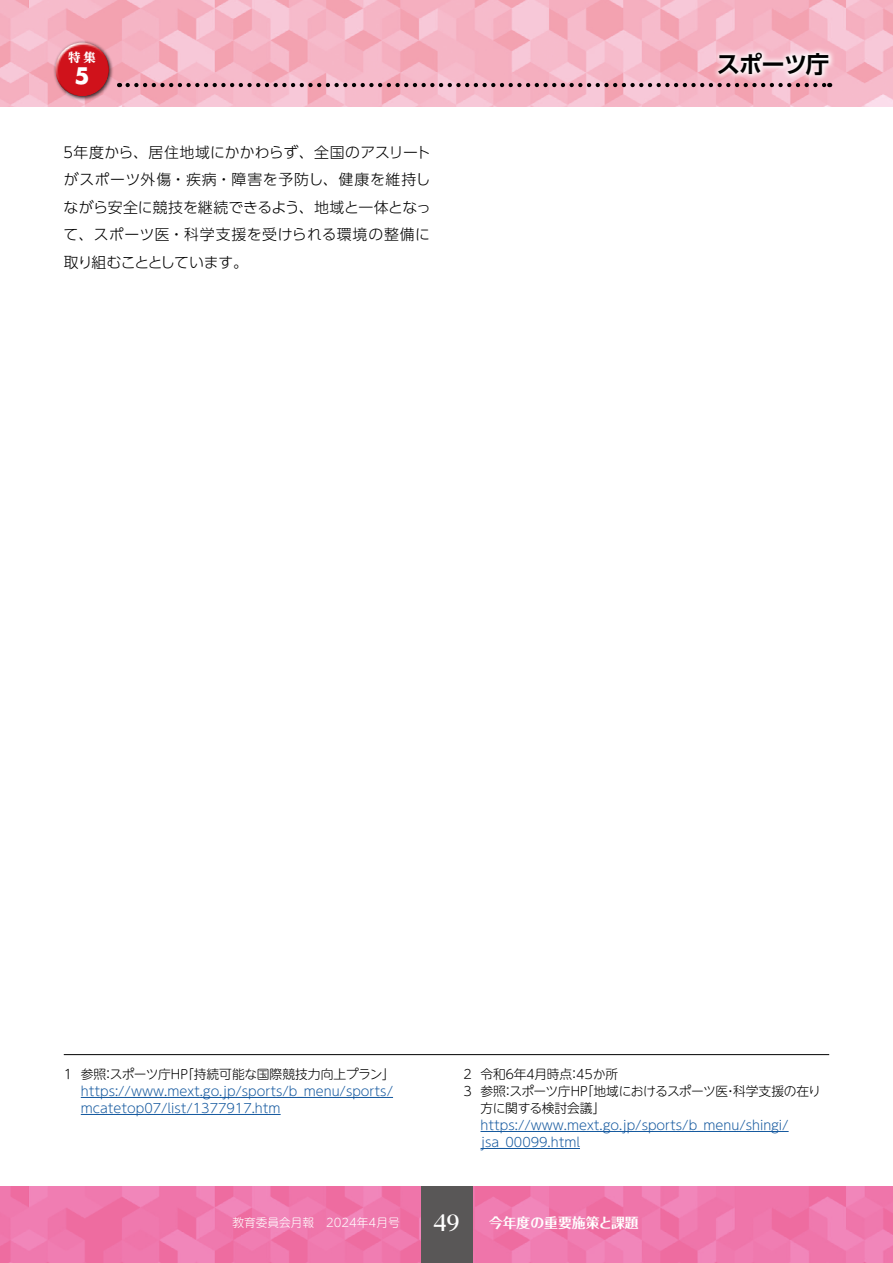
<style>
.page{position:relative;width:893px;height:1263px;background:#fff}
.page>*{position:absolute;margin:0;border:0;box-sizing:border-box;transform-origin:0 0}
.t1{font:700 23.4px "UD Shin Go Pro De";letter-spacing:-.055em;color:#000}
.t2{font:700 22.2px "Futura Std";color:#fff}
.t3{font:300 14.85px/27.6px "UD Shin Go Pro";color:#000;text-align:justify}
.t4{font:700 13.8px "Folk Pro";color:#fff}
.t5{font:300 12.75px/17px "UD Shin M Go Pro";color:#15599f}
.t6{font:300 12.75px "UD Shin M Go Pro";letter-spacing:-.025em;color:#000}
.t7{font:300 12.75px "UD Shin M Go Pro";color:#000}
.t8{font:800 12.3px "UD Reimin Pro";color:#fff}
.t9{font:300 11.7px "UD Shin M Go Pro";color:#fff}
.s1{font-family:"Reim Pro";font-weight:700;font-size:21.3px}
</style>
<div class="page">
<svg style="left:0;top:1186px;width:893px;height:77px;background:#ef78ad"></svg>
<div style="left:421px;top:1186px;width:51px;height:77px;background:#595757"></div>
<svg style="left:0;top:0;width:893px;height:106px;background:#f5b4c4"></svg>
<svg style="left:712px;top:46px;width:123px;height:36px"></svg>
<svg style="left:128px;top:83px;width:702px;height:4px;background:#936d76"></svg>
<div style="left:53px;top:40px;width:60px;height:61px;background:#000;opacity:.75"></div>
<svg style="left:53px;top:40px;width:54px;height:43px"></svg>
<svg style="left:56px;top:51px;width:56px;height:46px;background:#cd2f39"></svg>
<hr style="left:81px;top:1097px;width:312px;height:1px;background:#15599f">
<hr style="left:81px;top:1114px;width:200px;height:1px;background:#15599f">
<hr style="left:480px;top:1131px;width:309px;height:1px;background:#15599f">
<hr style="left:480px;top:1148px;width:100px;height:1px;background:#15599f">
<hr style="left:64px;top:1054px;width:765px;height:1px;background:#000">
<p class="t8" style="left:68px;top:47px;width:29px">特 集</p>
<h2 class="t2" style="left:75px;top:61px;width:17px">5</h2>
<p class="t3" style="left:61px;top:138px;width:372px">５年度から、居住地域にかかわらず、全国のアスリートがスポーツ外傷・疾病・障害を予防し、健康を維持しながら安全に競技を継続できるよう、地域と一体となって、スポーツ医・科学支援を受けられる環境の整備に取り組むこととしています。</p>
<h1 class="t1" style="left:717px;top:45px;width:114px">スポーツ庁</h1>
<p class="t7" style="left:64px;top:1063px;width:333px">1 参照：スポーツ庁HP「持続可能な国際競技力向上プラン」</p>
<p class="t5" style="left:81px;top:1081px;width:314px">https://www.mext.go.jp/sports/b_menu/sports/ mcatetop07/list/1377917.htm</p>
<p class="t6" style="left:463px;top:1063px;width:156px">2 令和６年４月時点：45か所</p>
<p class="t6" style="left:463px;top:1080px;width:359px">3 参照：スポーツ庁HP「地域におけるスポーツ医・科学支援の在り</p>
<p class="t6" style="left:480px;top:1097px;width:126px">方に関する検討会議」</p>
<p class="t5" style="left:480px;top:1116px;width:310px">https://www.mext.go.jp/sports/b_menu/shingi/ jsa_00099.html</p>
<p class="t9" style="left:232px;top:1213px;width:229px">教育委員会月報　2024年4月号　 <span class="s1">49</span></p>
<p class="t4" style="left:489px;top:1211px;width:151px">今年度の重要施策と課題</p>
</div>
